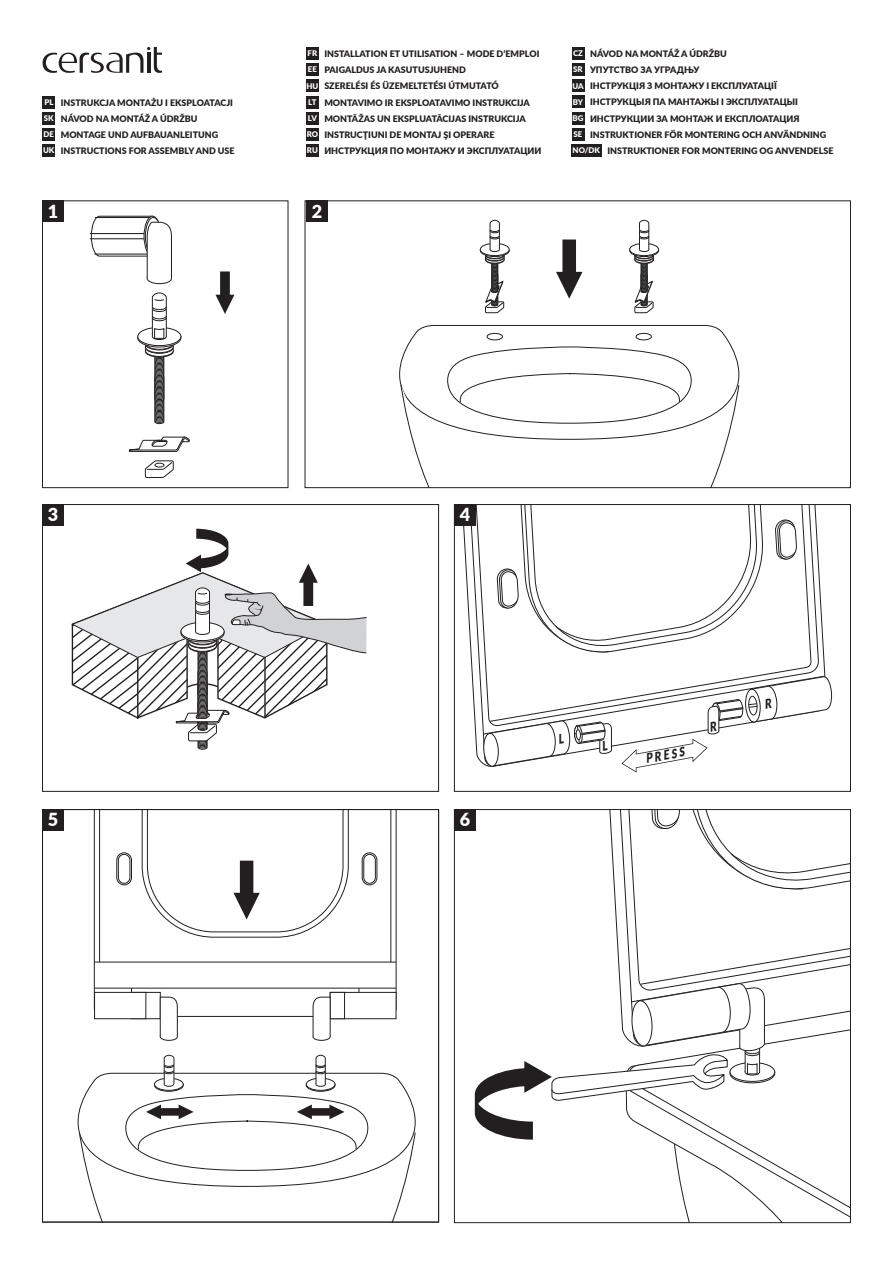
<style>
.page{position:relative;width:893px;height:1263px;background:#fff}
.page>*{position:absolute;margin:0;border:0;box-sizing:border-box;transform-origin:0 0}
.t1{font:900 18px "Lato";color:#fff}
.t2{font:italic 900 13.05px "Lato";color:#231f20;scale:.78 1}
.t3{font:900 9px/16.2px "Lato";color:#231f20}
.s1{font-size:7.8px;color:#fff}
</style>
<div class="page">
<svg style="left:399px;top:325px;width:333px;height:58px"></svg>
<svg style="left:400px;top:346px;width:340px;height:140px"></svg>
<svg style="left:94px;top:811px;width:303px;height:206px"></svg>
<svg style="left:99px;top:811px;width:293px;height:151px"></svg>
<hr style="left:94px;top:962px;width:302px;height:1px;background:#231f20">
<hr style="left:94px;top:988px;width:302px;height:1px;background:#231f20">
<div style="left:131px;top:992px;width:29px;height:27px;background:#fff"></div>
<div style="left:131px;top:992px;width:30px;height:27px;border:1px solid #231f20"></div>
<div style="left:95px;top:992px;width:51px;height:27px;background:#fff"></div>
<div style="left:94px;top:992px;width:52px;height:27px;border:1px solid #231f20"></div>
<div style="left:330px;top:992px;width:66px;height:27px;background:#fff"></div>
<div style="left:330px;top:992px;width:66px;height:27px;border:1px solid #231f20"></div>
<div style="left:330px;top:992px;width:15px;height:27px;border:1px solid #231f20"></div>
<div style="left:362px;top:852px;width:15px;height:33px;border:1px solid #231f20;border-radius:7px"></div>
<div style="left:364px;top:854px;width:11px;height:29px;background:#fff;border-radius:6px"></div>
<div style="left:363px;top:854px;width:13px;height:30px;border:1px solid #231f20;border-radius:6px"></div>
<div style="left:116px;top:852px;width:16px;height:33px;border:1px solid #231f20;border-radius:7px"></div>
<div style="left:118px;top:854px;width:12px;height:29px;background:#fff;border-radius:6px"></div>
<div style="left:118px;top:854px;width:12px;height:30px;border:1px solid #231f20;border-radius:6px"></div>
<svg style="left:141px;top:811px;width:208px;height:127px"></svg>
<svg style="left:77px;top:1055px;width:339px;height:165px"></svg>
<div style="left:160px;top:1033px;width:18px;height:8px;border:1px solid #231f20;border-radius:50%"></div>
<svg style="left:160px;top:996px;width:18px;height:41px"></svg>
<div style="left:313px;top:1033px;width:17px;height:8px;border:1px solid #231f20;border-radius:50%"></div>
<svg style="left:313px;top:996px;width:18px;height:41px"></svg>
<svg style="left:475px;top:811px;width:374px;height:410px"></svg>
<hr style="left:90px;top:233px;width:54px;height:1px;background:#231f20">
<hr style="left:90px;top:238px;width:54px;height:1px;background:#231f20">
<svg style="left:463px;top:526px;width:363px;height:237px"></svg>
<svg style="left:469px;top:506px;width:350px;height:220px"></svg>
<svg style="left:489px;top:506px;width:323px;height:169px"></svg>
<svg style="left:775px;top:519px;width:22px;height:41px"></svg>
<svg style="left:497px;top:506px;width:269px;height:152px"></svg>
<div style="left:147px;top:273px;width:25px;height:11px;border:1px solid #231f20;border-radius:50%"></div>
<svg style="left:91px;top:216px;width:81px;height:63px"></svg>
<svg style="left:215px;top:271px;width:19px;height:43px"></svg>
<div style="left:42px;top:200px;width:246px;height:288px;border:1px solid #231f20"></div>
<div style="left:305px;top:200px;width:546px;height:288px;border:1px solid #231f20"></div>
<div style="left:42px;top:504px;width:397px;height:288px;border:1px solid #231f20"></div>
<div style="left:454px;top:504px;width:397px;height:288px;border:1px solid #231f20"></div>
<div style="left:43px;top:201px;width:21px;height:21px;background:#231f20"></div>
<div style="left:43px;top:505px;width:21px;height:21px;background:#231f20"></div>
<div style="left:454px;top:505px;width:22px;height:21px;background:#231f20"></div>
<div style="left:43px;top:809px;width:21px;height:22px;background:#231f20"></div>
<div style="left:454px;top:809px;width:22px;height:22px;background:#231f20"></div>
<div style="left:306px;top:201px;width:21px;height:21px;background:#231f20"></div>
<svg style="left:117px;top:436px;width:73px;height:53px"></svg>
<div style="left:487px;top:333px;width:15px;height:7px;background:#fff;border-radius:50%"></div>
<div style="left:487px;top:333px;width:16px;height:7px;border:1px solid #231f20;border-radius:50%"></div>
<div style="left:636px;top:333px;width:15px;height:7px;background:#fff;border-radius:50%"></div>
<div style="left:636px;top:333px;width:16px;height:7px;border:1px solid #231f20;border-radius:50%"></div>
<svg style="left:556px;top:239px;width:26px;height:60px"></svg>
<svg style="left:629px;top:220px;width:30px;height:93px"></svg>
<svg style="left:480px;top:220px;width:30px;height:93px"></svg>
<svg style="left:137px;top:292px;width:44px;height:132px"></svg>
<svg style="left:71px;top:529px;width:296px;height:221px"></svg>
<svg style="left:43px;top:47px;width:119px;height:26px"></svg>
<div style="left:43px;top:96px;width:12px;height:12px;background:#231f20"></div>
<div style="left:43px;top:112px;width:12px;height:13px;background:#231f20"></div>
<div style="left:43px;top:128px;width:12px;height:13px;background:#231f20"></div>
<div style="left:43px;top:144px;width:12px;height:13px;background:#231f20"></div>
<div style="left:306px;top:47px;width:13px;height:13px;background:#231f20"></div>
<div style="left:306px;top:63px;width:13px;height:13px;background:#231f20"></div>
<div style="left:306px;top:79px;width:13px;height:13px;background:#231f20"></div>
<div style="left:306px;top:96px;width:13px;height:12px;background:#231f20"></div>
<div style="left:306px;top:112px;width:13px;height:13px;background:#231f20"></div>
<div style="left:306px;top:128px;width:13px;height:13px;background:#231f20"></div>
<div style="left:306px;top:144px;width:13px;height:13px;background:#231f20"></div>
<div style="left:572px;top:47px;width:12px;height:13px;background:#231f20"></div>
<div style="left:572px;top:63px;width:12px;height:13px;background:#231f20"></div>
<div style="left:572px;top:79px;width:12px;height:13px;background:#231f20"></div>
<div style="left:572px;top:95px;width:12px;height:13px;background:#231f20"></div>
<div style="left:572px;top:112px;width:12px;height:12px;background:#231f20"></div>
<div style="left:572px;top:128px;width:12px;height:13px;background:#231f20"></div>
<div style="left:572px;top:144px;width:30px;height:13px;background:#231f20"></div>
<svg style="left:482px;top:675px;width:350px;height:97px"></svg>
<p class="t3" style="left:43px;top:94px;width:193px"><span class="s1">PL</span> INSTRUKCJA MONTAŻU I EKSPLOATACJI <span class="s1">SK</span> NÁVOD NA MONTÁŽ A ÚDRŽBU<br><span class="s1">DE</span> MONTAGE UND AUFBAUANLEITUNG<br><span class="s1">UK</span> INSTRUCTIONS FOR ASSEMBLY AND USE</p>
<h1 class="t1" style="left:48px;top:198px;width:12px">1</h1>
<p class="t3" style="left:306px;top:45px;width:237px"><span class="s1">FR</span> INSTALLATION ET UTILISATION – MODE D’EMPLOI <span class="s1">EE</span> PAIGALDUS JA KASUTUSJUHEND<br><span class="s1">HU</span> SZERELÉSI ÉS ÜZEMELTETÉSI ÚTMUTATÓ<br><span class="s1">LT</span> MONTAVIMO IR EKSPLOATAVIMO INSTRUKCIJA<br><span class="s1">LV</span> MONTĀŽAS UN EKSPLUATĀCIJAS INSTRUKCIJA<br><span class="s1">RO</span> INSTRUCŢIUNI DE MONTAJ ŞI OPERARE<br><span class="s1">RU</span> ИНСТРУКЦИЯ ПО МОНТАЖУ И ЭКСПЛУАТАЦИИ</p>
<p class="t3" style="left:572px;top:45px;width:263px"><span class="s1">CZ</span> NÁVOD NA MONTÁŽ A ÚDRŽBU<br><span class="s1">SR</span> УПУТСТВО ЗА УГРАДЊУ<br><span class="s1">UA</span> ІНСТРУКЦІЯ З МОНТАЖУ І ЕКСПЛУАТАЦІЇ<br><span class="s1">BY</span> ІНСТРУКЦЫЯ ПА МАНТАЖЫ І ЭКСПЛУАТАЦЫІ<br><span class="s1">BG</span> ИНСТРУКЦИИ ЗА МОНТАЖ И ЕКСПЛОАТАЦИЯ<br><span class="s1">SE</span> INSTRUKTIONER FÖR MONTERING OCH ANVÄNDNING <span class="s1">NO/DK</span> INSTRUKTIONER FOR MONTERING OG ANVENDELSE</p>
<h1 class="t1" style="left:312px;top:198px;width:12px">2</h1>
<h1 class="t1" style="left:48px;top:501px;width:12px">3</h1>
<h1 class="t1" style="left:460px;top:501px;width:12px">4</h1>
<h1 class="t1" style="left:48px;top:806px;width:12px">5</h1>
<h1 class="t1" style="left:460px;top:806px;width:12px">6</h1>
<h2 class="t2" style="left:644px;top:749px;width:52px;rotate:-10deg">PRESS</h2>
</div>
